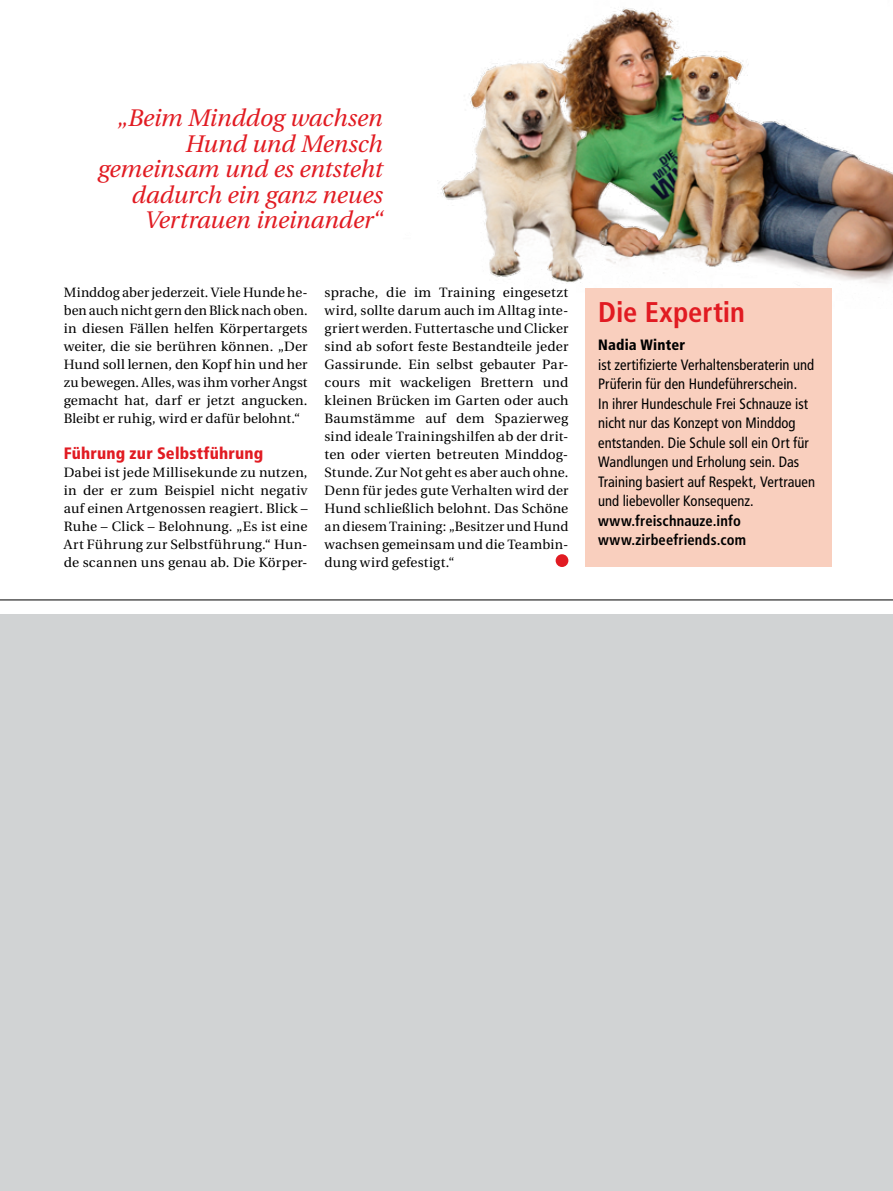
<style>
.page{position:relative;width:893px;height:1191px;background:#fff}
.page>*{position:absolute;margin:0;border:0;box-sizing:border-box;transform-origin:0 0}
.t1{font:700 condensed 28.5px "Frutiger";color:#e11b22}
.t2{font:italic 24px/25.5px "Utopia";letter-spacing:-.005em;color:#e11b22;text-align:right}
.t3{font:900 condensed 16.5px "Frutiger LT";letter-spacing:.015em;color:#e11b22}
.t4{font:condensed 15px/19.5px "Frutiger";letter-spacing:.005em;color:#000}
.t5{font:700 condensed 15px/19.5px "Frutiger";letter-spacing:.01em;color:#000}
.t6{font:900 condensed 15px "Frutiger";letter-spacing:.015em;color:#000}
.t7{font:13.5px/18px "Utopia";letter-spacing:.01em;color:#000;text-align:justify}
</style>
<div class="page">
<div style="left:0;top:614px;width:893px;height:577px;background:#d1d3d4"></div>
<hr style="left:0;top:599px;width:893px;height:1px;background:#000">
<img style="left:437px;top:8px;width:456px;height:276px">
<div style="left:585px;top:288px;width:247px;height:279px;background:#f9cfbe"></div>
<div style="left:556px;top:554px;width:12px;height:13px;background:#e11b22;border-radius:50%"></div>
<h2 class="t2" style="left:98px;top:106px;width:286px">„Beim Minddog wachsen<br>Hund und Mensch gemeinsam und es entsteht dadurch ein ganz neues<br>Vertrauen ineinander“</h2>
<p class="t7" style="left:64px;top:283px;width:245px">Minddog aber jederzeit. Viele Hunde he&shy;ben auch nicht gern den Blick nach oben. in diesen Fällen helfen Körpertargets weiter, die sie berühren können. „Der Hund soll lernen, den Kopf hin und her zu bewegen. Alles, was ihm vorher Angst gemacht hat, darf er jetzt angucken.<br>Bleibt er ruhig, wird er dafür belohnt.“</p>
<p class="t3" style="left:64px;top:443px;width:201px">Führung zur Selbstführung</p>
<p class="t7" style="left:64px;top:463px;width:245px">Dabei ist jede Millisekunde zu nutzen, in der er zum Beispiel nicht negativ auf einen Artgenossen reagiert. Blick – Ruhe – Click – Belohnung. „Es ist eine Art Führung zur Selbstführung.“ Hun&shy;de scannen uns genau ab. Die Körper-</p>
<p class="t7" style="left:325px;top:283px;width:245px">sprache, die im Training eingesetzt wird, sollte darum auch im Alltag inte&shy;griert werden. Futtertasche und Clicker sind ab sofort feste Bestandteile jeder Gassirunde. Ein selbst gebauter Par&shy;cours mit wackeligen Brettern und kleinen Brücken im Garten oder auch Baumstämme auf dem Spazierweg sind ideale Trainingshilfen ab der drit&shy;ten oder vierten betreuten Minddog-Stunde. Zur Not geht es aber auch ohne.<br>Denn für jedes gute Verhalten wird der Hund schließlich belohnt. Das Schöne an diesem Training: „Besitzer und Hund wachsen gemeinsam und die Teambin&shy;dung wird gefestigt.“</p>
<h1 class="t1" style="left:598px;top:295px;width:148px">Die Expertin</h1>
<p class="t6" style="left:598px;top:336px;width:89px">Nadia Winter</p>
<p class="t4" style="left:598px;top:355px;width:218px">ist zertifizierte Verhaltensberaterin und Prüferin für den Hundeführerschein.<br>In ihrer Hundeschule Frei Schnauze ist nicht nur das Konzept von Minddog entstanden. Die Schule soll ein Ort für Wandlungen und Erholung sein. Das Training basiert auf Respekt, Vertrauen und liebevoller Konsequenz.</p>
<p class="t5" style="left:598px;top:511px;width:149px">www.freischnauze.info www.zirbeefriends.com</p>
</div>
